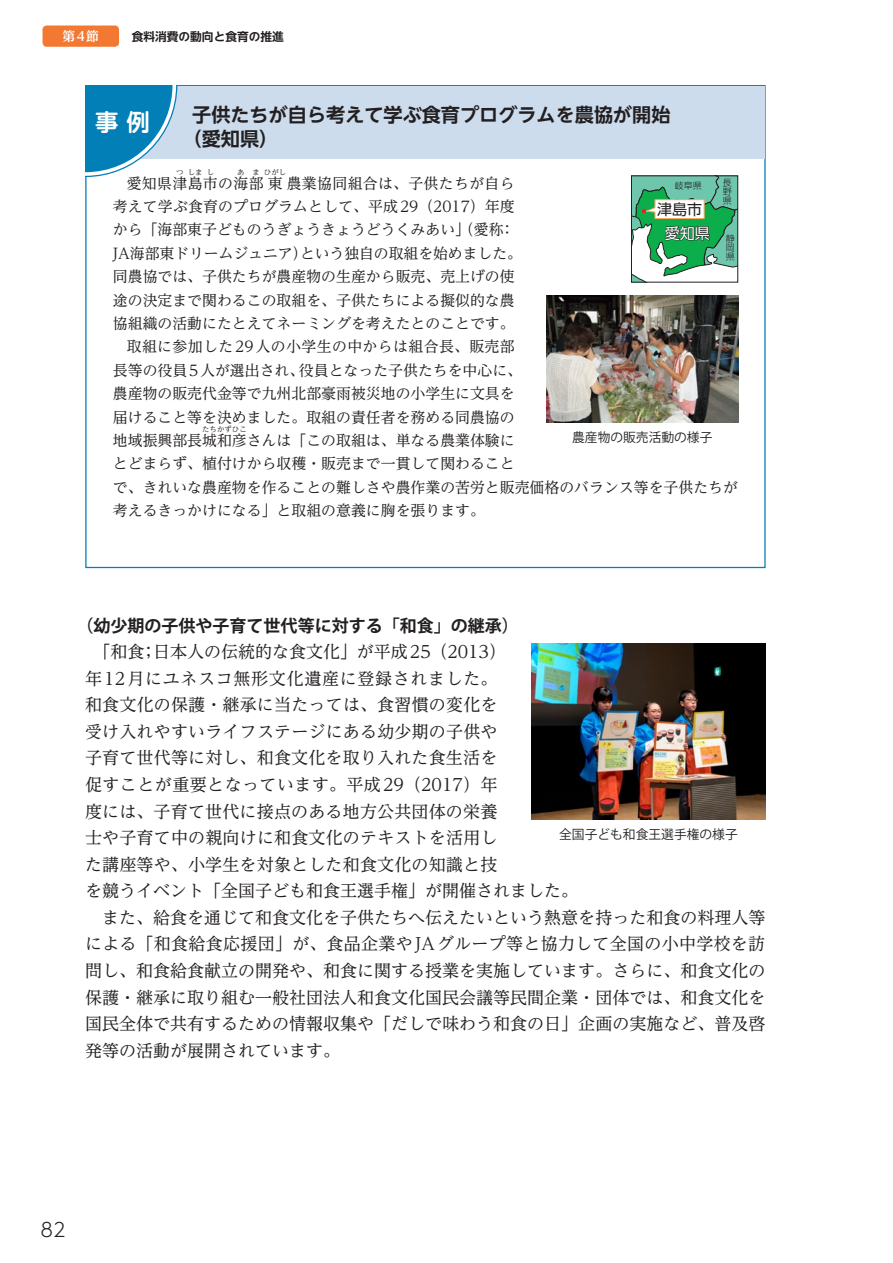
<style>
.page{position:relative;width:893px;height:1263px;background:#fff}
.page>*{position:absolute;margin:0;border:0;box-sizing:border-box;transform-origin:0 0}
.t1{font:700 23.4px "UD Shin M Go Pr 6 N De";color:#fff}
.t2{font:700 19.2px/23.4px "UD Shin Go NT Pr 6 N De";color:#231f20}
.t3{font:300 19.2px "UD Shin Go NT Pr 6 N";color:#231f20}
.t4{font:16.95px "UD Reimin Pr 6 N";letter-spacing:.01em;color:#231f20}
.t5{font:700 16.95px "Koz Go Pr 6 N";color:#231f20}
.t6{font:16.95px "UD Reimin Pr 6 N";letter-spacing:.04em;color:#231f20}
.t7{font:15px "UD Shin Go Pro";color:#fff}
.t8{font:15px "UD Shin Go Pro";color:#231f20}
.t9{font:14.85px/23.4px "UD Reimin Pr 6 N";color:#231f20;text-align:center}
.t10{font:14.85px "UD Reimin Pr 6 N";letter-spacing:.025em;color:#231f20}
.t11{font:12.75px "Koz Go Pr 6 N";color:#231f20}
.t12{font:700 12.75px "UD Reimin Pr 6 N";color:#fff}
.t13{font:700 11.7px "UD Shin Go NT Pr 6 N De";color:#231f20}
.t14{font:300 9px/9px "UD Shin Go Pro";color:#231f20;text-align:justify}
.t15{font:7.5px "UD Reimin Pr 6 N";color:#231f20}
</style>
<div class="page">
<svg style="left:633px;top:178px;width:103px;height:102px"></svg>
<div style="left:631px;top:176px;width:107px;height:106px;border:1px solid #231f20"></div>
<img style="left:547px;top:295px;width:191px;height:127px">
<div style="left:85px;top:86px;width:679px;height:73px;background:#ccdcec"></div>
<svg style="left:85px;top:85px;width:92px;height:92px"></svg>
<img style="left:531px;top:643px;width:234px;height:176px">
<div style="left:43px;top:26px;width:76px;height:21px;background:#f37932;border-radius:4px"></div>
<p class="t12" style="left:62px;top:26px;width:38px">第4節</p>
<p class="t13" style="left:132px;top:27px;width:154px">食料消費の動向と食育の推進</p>
<h1 class="t1" style="left:95px;top:102px;width:56px">事 例</h1>
<p class="t2" style="left:183px;top:103px;width:489px;text-indent:10px">子供たちが自ら考えて学ぶ食育プログラムを農協が開始（愛知県）</p>
<p class="t15" style="left:176px;top:166px;width:9px">つ</p>
<p class="t15" style="left:188px;top:166px;width:16px">しま</p>
<p class="t15" style="left:207px;top:166px;width:9px">し</p>
<p class="t15" style="left:237px;top:166px;width:24px">あ ま</p>
<p class="t15" style="left:264px;top:166px;width:24px">ひがし</p>
<p class="t9" style="left:113px;top:194px;width:411px">考えて学ぶ食育のプログラムとして、平成29（2017）年度から「海部東子どものうぎょうきょうどうくみあい」（愛称：<br>JA海部東ドリームジュニア）という独自の取組を始めました。同農協では、子供たちが農産物の生産から販売、売上げの使途の決定まで関わるこの取組を、子供たちによる擬似的な農協組織の活動にたとえてネーミングを考えたとのことです。取組に参加した29人の小学生の中からは組合長、販売部<br>長等の役員5人が選出され、役員となった子供たちを中心に、農産物の販売代金等で九州北部豪雨被災地の小学生に文具を届けること等を決めました。取組の責任者を務める同農協の地域振興部長城和彦さんは「この取組は、単なる農業体験に</p>
<p class="t10" style="left:127px;top:171px;width:390px">愛知県津島市の海部東農業協同組合は、子供たちが自ら</p>
<p class="t14" style="left:675px;top:181px;width:28px">岐阜県</p>
<p class="t14" style="left:723px;top:177px;width:10px">長野県</p>
<p class="t7" style="left:665px;top:221px;width:71px">愛知県 <sub>静</sub></p>
<p class="t14" style="left:726px;top:243px;width:10px">岡県</p>
<p class="t8" style="left:657px;top:197px;width:46px">津島市</p>
<p class="t15" style="left:202px;top:423px;width:46px">たちかずひこ</p>
<p class="t9" style="left:113px;top:452px;width:627px;text-align:left">とどまらず、植付けから収穫・販売まで一貫して関わること<br>で、きれいな農産物を作ることの難しさや農作業の苦労と販売価格のバランス等を子供たちが考えるきっかけになる」と取組の意義に胸を張ります。</p>
<p class="t11" style="left:572px;top:430px;width:142px">農産物の販売活動の様子</p>
<p class="t5" style="left:77px;top:616px;width:444px">（幼少期の子供や子育て世代等に対する「和食」の継承）</p>
<p class="t4" style="left:94px;top:638px;width:414px">「和食；日本人の伝統的な食文化」が平成25（2013）</p>
<p class="t6" style="left:85px;top:664px;width:414px">年12月にユネスコ無形文化遺産に登録されました。</p>
<p class="t4" style="left:85px;top:691px;width:414px">和食文化の保護・継承に当たっては、食習慣の変化を</p>
<p class="t4" style="left:85px;top:718px;width:414px">受け入れやすいライフステージにある幼少期の子供や</p>
<p class="t4" style="left:85px;top:744px;width:414px">子育て世代等に対し、和食文化を取り入れた食生活を</p>
<p class="t4" style="left:85px;top:771px;width:414px">促すことが重要となっています。平成29（2017）年</p>
<p class="t4" style="left:85px;top:797px;width:414px">度には、子育て世代に接点のある地方公共団体の栄養</p>
<p class="t4" style="left:85px;top:824px;width:414px">士や子育て中の親向けに和食文化のテキストを活用し</p>
<p class="t4" style="left:85px;top:850px;width:414px">た講座等や、小学生を対象とした和食文化の知識と技</p>
<p class="t4" style="left:85px;top:877px;width:495px">を競うイベント「全国子ども和食王選手権」が開催されました。</p>
<p class="t4" style="left:102px;top:904px;width:665px">また、給食を通じて和食文化を子供たちへ伝えたいという熱意を持った和食の料理人等</p>
<p class="t4" style="left:85px;top:930px;width:682px">による「和食給食応援団」が、食品企業やJAグループ等と協力して全国の小中学校を訪</p>
<p class="t4" style="left:85px;top:957px;width:682px">問し、和食給食献立の開発や、和食に関する授業を実施しています。さらに、和食文化の</p>
<p class="t4" style="left:85px;top:983px;width:682px">保護・継承に取り組む一般社団法人和食文化国民会議等民間企業・団体では、和食文化を</p>
<p class="t4" style="left:85px;top:1010px;width:682px">国民全体で共有するための情報収集や「だしで味わう和食の日」企画の実施など、普及啓</p>
<p class="t4" style="left:85px;top:1036px;width:257px">発等の活動が展開されています。</p>
<p class="t11" style="left:559px;top:827px;width:180px">全国子ども和食王選手権の様子</p>
<p class="t3" style="left:41px;top:1214px;width:27px">82</p>
</div>
